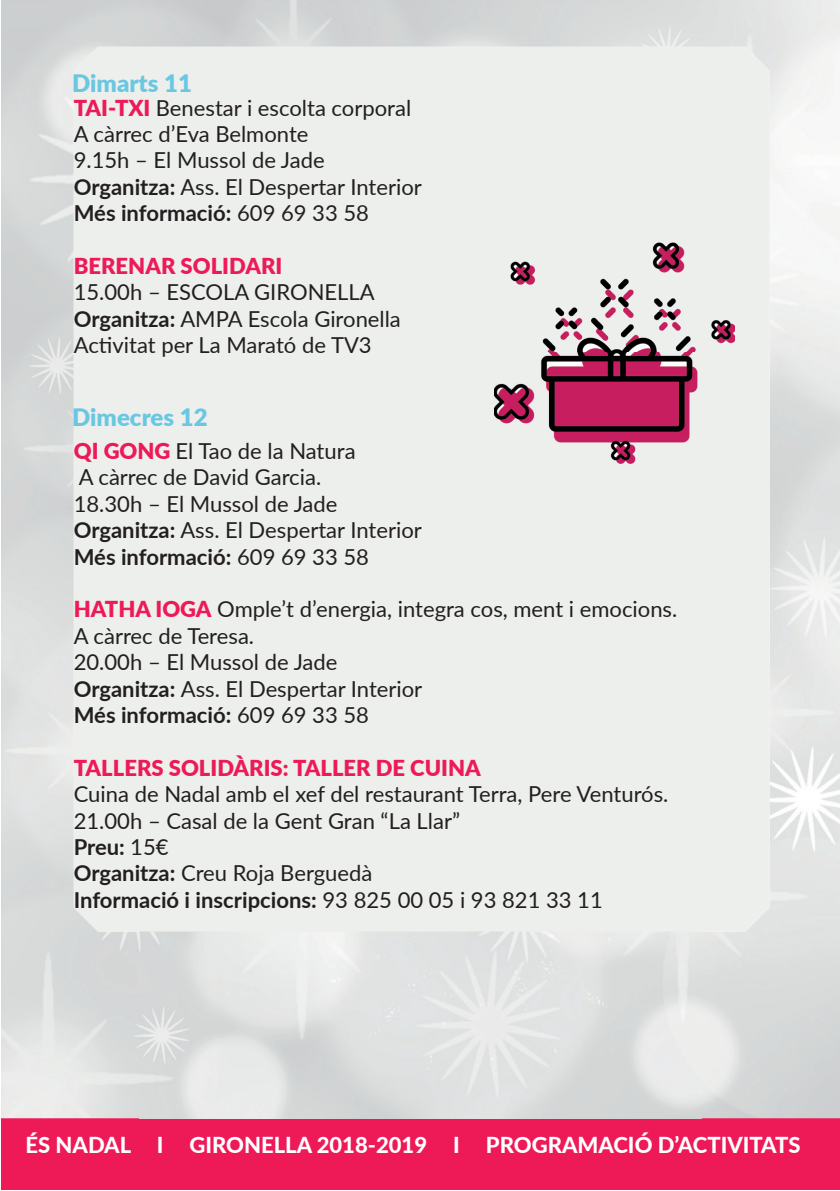
<style>
.page{position:relative;width:840px;height:1191px;background:#fff}
.page>*{position:absolute;margin:0;border:0;box-sizing:border-box;transform-origin:0 0}
.t1{font:900 24px "Lato";color:#6ac7e2}
.t2{font:22px/26.4px "Lato";color:#231f20}
.t3{font:800 22px "Lato";color:#fff}
.t4{font:900 22px "Lato";color:#ed1a58}
.s1{font-weight:900;color:#ed1a58}
.s2{font-weight:700}
</style>
<div class="page">
<div style="left:1px;top:1118px;width:838px;height:72px;background:#ee1a58"></div>
<img style="left:1px;top:0;width:139px;height:1118px">
<img style="left:700px;top:69px;width:139px;height:1049px">
<img style="left:140px;top:931px;width:560px;height:187px">
<div style="left:74px;top:47px;width:695px;height:884px;background:#edefed"></div>
<img style="left:493px;top:242px;width:241px;height:221px">
<p class="t1" style="left:72px;top:65px;width:121px">Dimarts 11</p>
<p class="t2" style="left:74px;top:93px;width:349px"><span class="s1">TAI-TXI</span> Benestar i escolta corporal<br>A càrrec d’Eva Belmonte<br>9.15h – El Mussol de Jade<br><span class="s2">Organitza:</span> Ass. El Despertar Interior<br><span class="s2">Més informació:</span> 609 69 33 58</p>
<p class="t4" style="left:74px;top:249px;width:210px">BERENAR SOLIDARI</p>
<p class="t2" style="left:74px;top:278px;width:328px">15.00h – ESCOLA GIRONELLA<br><span class="s2">Organitza:</span> AMPA Escola Gironella<br>Activitat per La Marató de TV3</p>
<p class="t1" style="left:72px;top:399px;width:137px">Dimecres 12</p>
<p class="t2" style="left:74px;top:437px;width:349px"><span class="s1">QI GONG</span> El Tao de la Natura<br>A càrrec de David Garcia.<br>18.30h – El Mussol de Jade<br><span class="s2">Organitza:</span> Ass. El Despertar Interior<br><span class="s2">Més informació:</span> 609 69 33 58</p>
<p class="t2" style="left:74px;top:595px;width:604px"><span class="s1">HATHA IOGA</span> Omple’t d’energia, integra cos, ment i emocions.<br>A càrrec de Teresa.<br>20.00h – El Mussol de Jade<br><span class="s2">Organitza:</span> Ass. El Despertar Interior<br><span class="s2">Més informació:</span> 609 69 33 58</p>
<p class="t4" style="left:74px;top:751px;width:408px">TALLERS SOLIDÀRIS: TALLER DE CUINA</p>
<p class="t2" style="left:74px;top:780px;width:596px">Cuina de Nadal amb el xef del restaurant Terra, Pere Venturós.<br>21.00h – Casal de la Gent Gran “La Llar”<br><span class="s2">Preu:</span> 15€<br><span class="s2">Organitza:</span> Creu Roja Berguedà<br><span class="s2">Informació i inscripcions:</span> 93 825 00 05 i 93 821 33 11</p>
<p class="t3" style="left:26px;top:1129px;width:776px">ÉS NADAL I GIRONELLA 2018-2019 I PROGRAMACIÓ D’ACTIVITATS</p>
</div>
